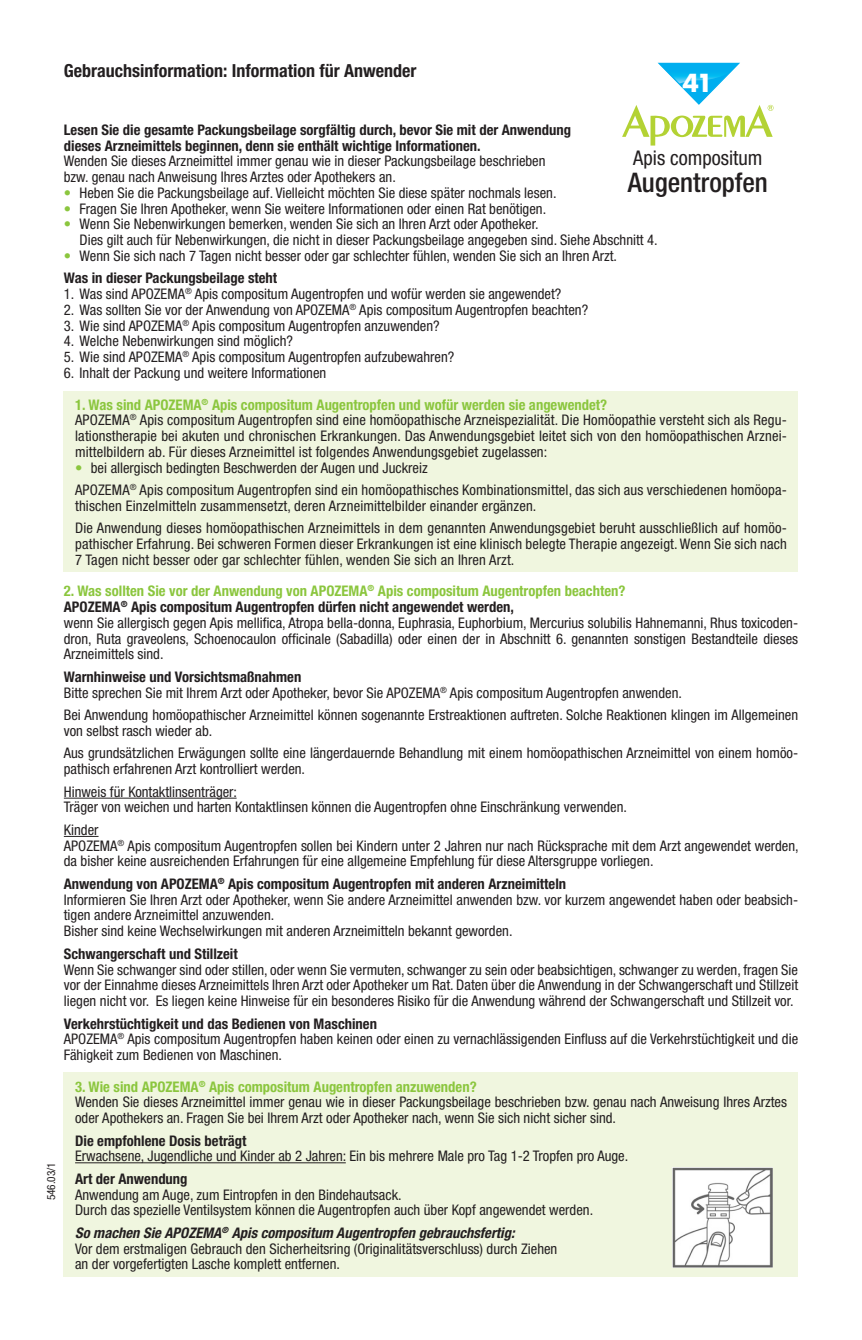
<style>
.page{position:relative;width:862px;height:1340px;background:#fff}
.page>*{position:absolute;margin:0;border:0;box-sizing:border-box;transform-origin:0 0}
.t1{font:500 condensed 27px "Helvetica Neue LT Std";color:#231f20}
.t2{font:700 24.07px "Futura Std";color:#fff}
.t3{font:condensed 20.25px "Helvetica Neue LT Std";color:#231f20}
.t4{font:700 condensed 18px "Helvetica Neue LT Std";color:#231f20}
.t5{font:condensed 14.62px/15.8px "Helvetica Neue LT Std";color:#231f20}
.t6{font:700 condensed 14.62px/15.8px "Helvetica Neue LT Std";color:#231f20}
.t7{font:condensed 11.25px "Helvetica Neue LT Std";color:#231f20}
.s1{font-stretch:normal;color:#8bc63e}
.s2{font-weight:700}
.s3{font-weight:700;color:#8bc63e}
.s4{font-weight:700;font-style:italic}
</style>
<div class="page">
<div style="left:64px;top:391px;width:733px;height:181px;background:#f0f6df"></div>
<div style="left:64px;top:1071px;width:733px;height:205px;background:#f0f6df"></div>
<hr style="left:64px;top:797px;width:172px;height:1px;background:#231f20">
<hr style="left:64px;top:836px;width:34px;height:1px;background:#231f20">
<hr style="left:75px;top:1162px;width:270px;height:1px;background:#231f20">
<svg style="left:622px;top:62px;width:151px;height:83px"></svg>
<img style="left:672px;top:1167px;width:100px;height:100px">
<p class="t4" style="left:64px;top:59px;width:354px">Gebrauchsinformation: Information für Anwender</p>
<h2 class="t2" style="left:682px;top:66px;width:32px">41</h2>
<p class="t7" style="left:45px;top:1200px;width:40px;rotate:-90deg">546.03/1</p>
<p class="t6" style="left:64px;top:122px;width:508px">Lesen Sie die gesamte Packungsbeilage sorgfältig durch, bevor Sie mit der Anwendung dieses Arzneimittels beginnen, denn sie enthält wichtige Informationen.</p>
<p class="t5" style="left:64px;top:153px;width:483px">Wenden Sie dieses Arzneimittel immer genau wie in dieser Packungsbeilage beschrieben bzw. genau nach Anweisung Ihres Arztes oder Apothekers an.</p>
<p class="t5" style="left:64px;top:185px;width:494px"><span class="s1">•</span> Heben Sie die Packungsbeilage auf. Vielleicht möchten Sie diese später nochmals lesen.</p>
<p class="t5" style="left:64px;top:200px;width:483px"><span class="s1">•</span> Fragen Sie Ihren Apotheker, wenn Sie weitere Informationen oder einen Rat benötigen.</p>
<p class="t5" style="left:80px;top:216px;width:579px;text-indent:-16px"><span class="s1">•</span> Wenn Sie Nebenwirkungen bemerken, wenden Sie sich an Ihren Arzt oder Apotheker.<br>Dies gilt auch für Nebenwirkungen, die nicht in dieser Packungsbeilage angegeben sind. Siehe Abschnitt 4.</p>
<p class="t5" style="left:64px;top:244px;width:554px;line-height:22.5px"><span class="s1">•</span> Wenn Sie sich nach 7 Tagen nicht besser oder gar schlechter fühlen, wenden Sie sich an Ihren Arzt.<br><span class="s2">Was in dieser Packungsbeilage steht</span></p>
<p class="t5" style="left:64px;top:286px;width:498px">1. Was sind APOZEMA<sup>®</sup> Apis compositum Augentropfen und wofür werden sie angewendet?</p>
<p class="t5" style="left:64px;top:302px;width:525px">2. Was sollten Sie vor der Anwendung von APOZEMA<sup>®</sup> Apis compositum Augentropfen beachten?</p>
<p class="t5" style="left:64px;top:317px;width:377px">3. Wie sind APOZEMA<sup>®</sup> Apis compositum Augentropfen anzuwenden?</p>
<p class="t5" style="left:64px;top:333px;width:230px">4. Welche Nebenwirkungen sind möglich?</p>
<p class="t5" style="left:64px;top:349px;width:392px">5. Wie sind APOZEMA<sup>®</sup> Apis compositum Augentropfen aufzubewahren?</p>
<p class="t5" style="left:64px;top:365px;width:264px">6. Inhalt der Packung und weitere Informationen</p>
<p class="t5" style="left:75px;top:396px;width:713px"><span class="s3">1. Was sind APOZEMA</span><sup>®</sup> <span class="s3">Apis compositum Augentropfen und wofür werden sie angewendet?<br></span>APOZEMA<sup>®</sup> Apis compositum Augentropfen sind eine homöopathische Arzneispezialität. Die Homöopathie versteht sich als Regu&shy;lationstherapie bei akuten und chronischen Erkrankungen. Das Anwendungsgebiet leitet sich von den homöopathischen Arznei&shy;mittelbildern ab. Für dieses Arzneimittel ist folgendes Anwendungsgebiet zugelassen:</p>
<p class="t5" style="left:75px;top:456px;width:713px;line-height:22.5px"><span class="s1">•</span> bei allergisch bedingten Beschwerden der Augen und Juckreiz<br>APOZEMA<sup>®</sup> Apis compositum Augentropfen sind ein homöopathisches Kombinationsmittel, das sich aus verschiedenen homöopa-</p>
<p class="t5" style="left:75px;top:494px;width:712px;line-height:22.5px">thischen Einzelmitteln zusammensetzt, deren Arzneimittelbilder einander ergänzen.<br>Die Anwendung dieses homöopathischen Arzneimittels in dem genannten Anwendungsgebiet beruht ausschließlich auf homöo-</p>
<p class="t5" style="left:75px;top:536px;width:713px">pathischer Erfahrung. Bei schweren Formen dieser Erkrankungen ist eine klinisch belegte Therapie angezeigt. Wenn Sie sich nach<br>7 Tagen nicht besser oder gar schlechter fühlen, wenden Sie sich an Ihren Arzt.</p>
<p class="t5" style="left:64px;top:583px;width:735px"><span class="s3">2. Was sollten Sie vor der Anwendung von APOZEMA</span><sup>®</sup> <span class="s3">Apis compositum Augentropfen beachten?<br></span><span class="s2">APOZEMA</span><sup>®</sup> <span class="s2">Apis compositum Augentropfen dürfen nicht angewendet werden,<br></span>wenn Sie allergisch gegen Apis mellifica, Atropa bella-donna, Euphrasia, Euphorbium, Mercurius solubilis Hahnemanni, Rhus toxicoden&shy;dron, Ruta graveolens, Schoenocaulon officinale (Sabadilla) oder einen der in Abschnitt 6. genannten sonstigen Bestandteile dieses Arzneimittels sind.</p>
<p class="t5" style="left:64px;top:668px;width:619px"><span class="s2">Warnhinweise und Vorsichtsmaßnahmen<br></span>Bitte sprechen Sie mit Ihrem Arzt oder Apotheker, bevor Sie APOZEMA<sup>®</sup> Apis compositum Augentropfen anwenden.</p>
<p class="t5" style="left:64px;top:707px;width:735px">Bei Anwendung homöopathischer Arzneimittel können sogenannte Erstreaktionen auftreten. Solche Reaktionen klingen im Allgemeinen von selbst rasch wieder ab.</p>
<p class="t5" style="left:64px;top:745px;width:735px">Aus grundsätzlichen Erwägungen sollte eine längerdauernde Behandlung mit einem homöopathischen Arzneimittel von einem homöo&shy;pathisch erfahrenen Arzt kontrolliert werden.</p>
<p class="t5" style="left:64px;top:783px;width:564px">Hinweis für Kontaktlinsenträger:<br>Träger von weichen und harten Kontaktlinsen können die Augentropfen ohne Einschränkung verwenden.</p>
<p class="t5" style="left:64px;top:821px;width:736px">Kinder<br>APOZEMA<sup>®</sup> Apis compositum Augentropfen sollen bei Kindern unter 2 Jahren nur nach Rücksprache mit dem Arzt angewendet werden, da bisher keine ausreichenden Erfahrungen für eine allgemeine Empfehlung für diese Altersgruppe vorliegen.</p>
<p class="t5" style="left:64px;top:875px;width:735px"><span class="s2">Anwendung von APOZEMA</span><sup>®</sup> <span class="s2">Apis compositum Augentropfen mit anderen Arzneimitteln<br></span>Informieren Sie Ihren Arzt oder Apotheker, wenn Sie andere Arzneimittel anwenden bzw. vor kurzem angewendet haben oder beabsich&shy;tigen andere Arzneimittel anzuwenden.<br>Bisher sind keine Wechselwirkungen mit anderen Arzneimitteln bekannt geworden.</p>
<p class="t6" style="left:64px;top:945px;width:175px">Schwangerschaft und Stillzeit</p>
<p class="t5" style="left:64px;top:961px;width:735px;text-align:justify">Wenn Sie schwanger sind oder stillen, oder wenn Sie vermuten, schwanger zu sein oder beabsichtigen, schwanger zu werden, fragen Sie vor der Einnahme dieses Arzneimittels Ihren Arzt oder Apotheker um Rat. Daten über die Anwendung in der Schwangerschaft und Stillzeit liegen nicht vor. Es liegen keine Hinweise für ein besonderes Risiko für die Anwendung während der Schwangerschaft und Stillzeit vor.</p>
<p class="t5" style="left:64px;top:1015px;width:735px"><span class="s2">Verkehrstüchtigkeit und das Bedienen von Maschinen<br></span>APOZEMA<sup>®</sup> Apis compositum Augentropfen haben keinen oder einen zu vernachlässigenden Einfluss auf die Verkehrstüchtigkeit und die<br>Fähigkeit zum Bedienen von Maschinen.</p>
<p class="t5" style="left:75px;top:1078px;width:713px"><span class="s3">3. Wie sind APOZEMA</span><sup>®</sup> <span class="s3">Apis compositum Augentropfen anzuwenden?<br></span>Wenden Sie dieses Arzneimittel immer genau wie in dieser Packungsbeilage beschrieben bzw. genau nach Anweisung Ihres Arztes oder Apothekers an. Fragen Sie bei Ihrem Arzt oder Apotheker nach, wenn Sie sich nicht sicher sind.</p>
<p class="t6" style="left:75px;top:1132px;width:173px">Die empfohlene Dosis beträgt</p>
<p class="t5" style="left:75px;top:1148px;width:554px">Erwachsene, Jugendliche und Kinder ab 2 Jahren: Ein bis mehrere Male pro Tag 1-2 Tropfen pro Auge.</p>
<p class="t6" style="left:75px;top:1170px;width:114px">Art der Anwendung</p>
<p class="t5" style="left:75px;top:1186px;width:519px">Anwendung am Auge, zum Eintropfen in den Bindehautsack.<br>Durch das spezielle Ventilsystem können die Augentropfen auch über Kopf angewendet werden.</p>
<p class="t5" style="left:75px;top:1224px;width:483px"><span class="s4">So machen Sie APOZEMA</span><sup>®</sup> <span class="s4">Apis compositum Augentropfen gebrauchsfertig:<br></span>Vor dem erstmaligen Gebrauch den Sicherheitsring (Originalitätsverschluss) durch Ziehen an der vorgefertigten Lasche komplett entfernen.</p>
<h3 class="t3" style="left:632px;top:146px;width:131px">Apis compositum</h3>
<h1 class="t1" style="left:627px;top:166px;width:141px">Augentropfen</h1>
</div>
